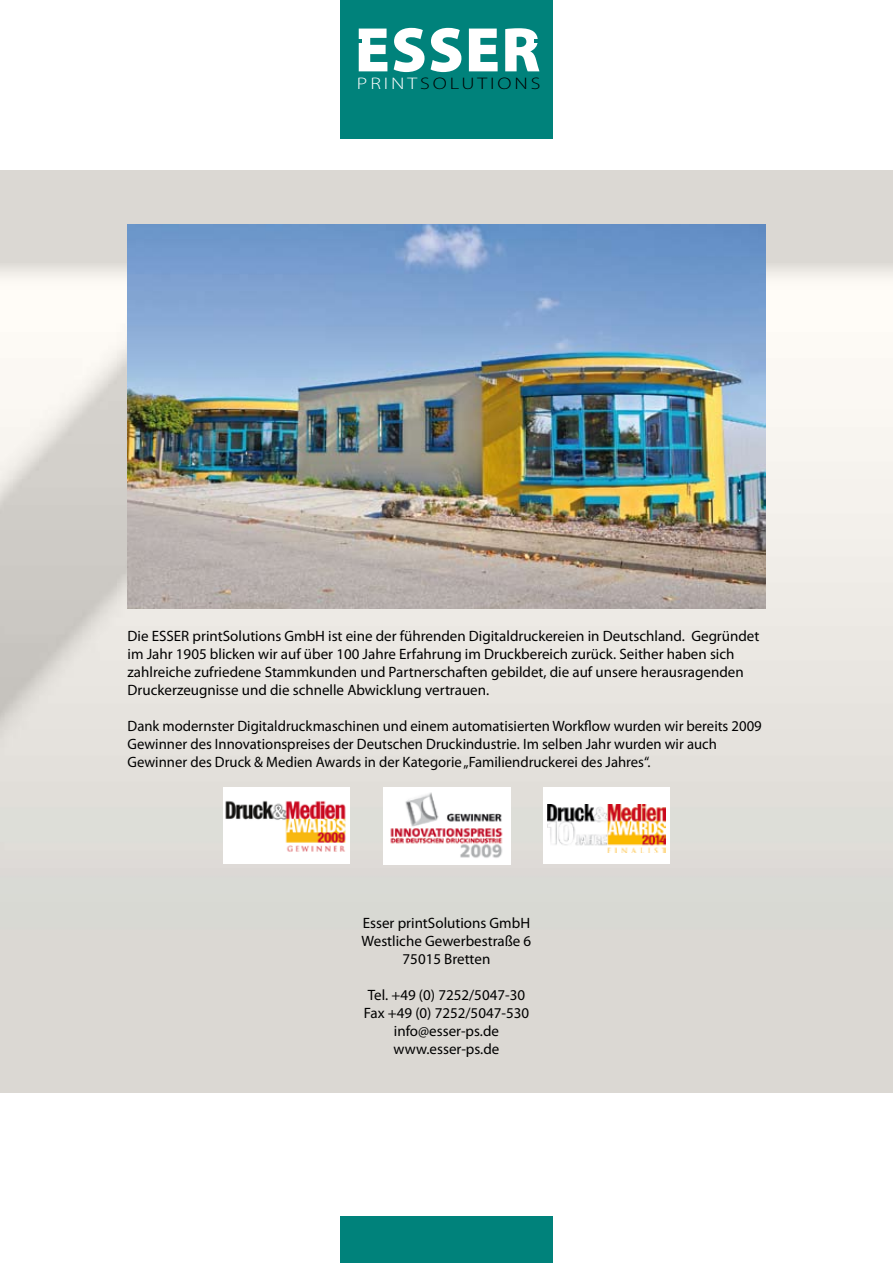
<style>
.page{position:relative;width:893px;height:1263px;background:#fff}
.page>*{position:absolute;margin:0;border:0;box-sizing:border-box;transform-origin:0 0}
.t1{font:900 63.45px "Myriad Pro";letter-spacing:.02em;color:#fff}
.t2{font:300 16.8px "Myriad Pro";letter-spacing:.14em;color:#000;scale:1.25 1}
.t3{font:15px/18px "Myriad Pro";color:#000;text-align:center}
.s1{color:#fff}
</style>
<div class="page">
<img style="left:0;top:170px;width:893px;height:923px">
<img style="left:128px;top:224px;width:637px;height:384px">
<div style="left:223px;top:788px;width:127px;height:76px;background:#fff"></div>
<img style="left:225px;top:801px;width:121px;height:51px">
<img style="left:384px;top:788px;width:126px;height:76px">
<div style="left:543px;top:788px;width:127px;height:76px;background:#fff"></div>
<img style="left:548px;top:805px;width:117px;height:47px">
<div style="left:340px;top:1216px;width:213px;height:47px;background:#00827b"></div>
<div style="left:340px;top:0;width:213px;height:138px;background:#00827b"></div>
<h1 class="t1" style="left:355px;top:8px;width:187px">ESSER</h1>
<p class="t2" style="left:357px;top:74px;width:148px"><span class="s1">PRINT</span>SOLUTIONS</p>
<p class="t3" style="left:128px;top:627px;width:633px;text-align:left">Die ESSER printSolutions GmbH ist eine der führenden Digitaldruckereien in Deutschland. Gegründet im Jahr 1905 blicken wir auf über 100 Jahre Erfahrung im Druckbereich zurück. Seither haben sich zahlreiche zufriedene Stammkunden und Partnerschaften gebildet, die auf unsere herausragenden Druckerzeugnisse und die schnelle Abwicklung vertrauen.</p>
<p class="t3" style="left:128px;top:717px;width:636px;text-align:left">Dank modernster Digitaldruckmaschinen und einem automatisierten Workflow wurden wir bereits 2009<br>Gewinner des Innovationspreises der Deutschen Druckindustrie. Im selben Jahr wurden wir auch<br>Gewinner des Druck &amp; Medien Awards in der Kategorie „Familiendruckerei des Jahres“.</p>
<p class="t3" style="left:362px;top:913px;width:171px">Esser printSolutions GmbH<br>Westliche Gewerbestraße 6<br>75015 Bretten</p>
<p class="t3" style="left:364px;top:985px;width:167px">Tel. +49 (0) 7252/5047-30<br>Fax +49 (0) 7252/5047-530 info@esser-ps.de www.esser-ps.de</p>
</div>
